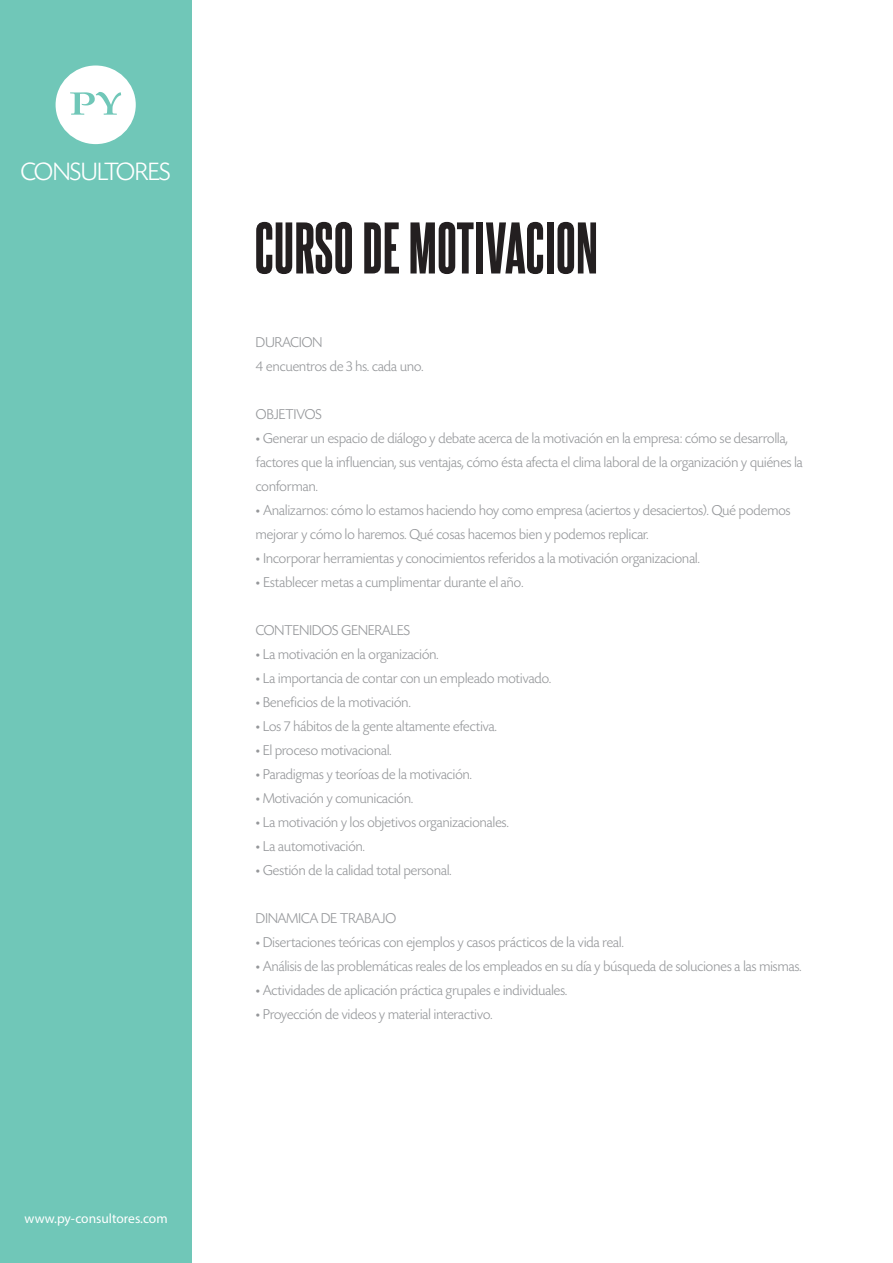
<style>
.page{position:relative;width:893px;height:1263px;background:#fff}
.page>*{position:absolute;margin:0;border:0;box-sizing:border-box;transform-origin:0 0}
.t1{font:62.1px "Steelfish Eb";color:#231f20}
.t2{font:300 26.4px "Today SHOP";color:#fff}
.t3{font:300 15px/24px "Today SHOP";letter-spacing:.01em;color:#95979a}
.t4{font:13.5px "Myriad Pro";color:#fff}
.s1{font-family:"Myriad Pro";font-weight:400}
</style>
<div class="page">
<div style="left:0;top:0;width:192px;height:1263px;background:#70c7b8"></div>
<svg style="left:56px;top:65px;width:80px;height:79px"></svg>
<h2 class="t2" style="left:21px;top:158px;width:151px">CONSULTORES</h2>
<p class="t4" style="left:25px;top:1210px;width:144px">www.py-consultores.com</p>
<h1 class="t1" style="left:254px;top:210px;width:345px">CURSO DE MOTIVACION</h1>
<p class="t3" style="left:256px;top:330px;width:169px">DURACION<br>4 encuentros de 3 hs. cada uno.</p>
<p class="t3" style="left:256px;top:402px;width:67px">OBJETIVOS</p>
<p class="t3" style="left:256px;top:426px;width:548px"><span class="s1">•</span> Generar un espacio de diálogo y debate acerca de la motivación en la empresa: cómo se desarrolla, factores que la influencian, sus ventajas, cómo ésta afecta el clima laboral de la organización y quiénes la conforman.</p>
<p class="t3" style="left:256px;top:498px;width:536px"><span class="s1">•</span> Analizarnos: cómo lo estamos haciendo hoy como empresa (aciertos y desaciertos). Qué podemos mejorar y cómo lo haremos. Qué cosas hacemos bien y podemos replicar.</p>
<p class="t3" style="left:256px;top:546px;width:445px"><span class="s1">•</span> Incorporar herramientas y conocimientos referidos a la motivación organizacional.</p>
<p class="t3" style="left:256px;top:570px;width:269px"><span class="s1">•</span> Establecer metas a cumplimentar durante el año.</p>
<p class="t3" style="left:256px;top:618px;width:156px">CONTENIDOS GENERALES</p>
<p class="t3" style="left:256px;top:642px;width:184px"><span class="s1">•</span> La motivación en la organización.</p>
<p class="t3" style="left:256px;top:666px;width:297px"><span class="s1">•</span> La importancia de contar con un empleado motivado.</p>
<p class="t3" style="left:256px;top:690px;width:156px"><span class="s1">•</span> Beneficios de la motivación.</p>
<p class="t3" style="left:256px;top:714px;width:242px"><span class="s1">•</span> Los 7 hábitos de la gente altamente efectiva.</p>
<p class="t3" style="left:256px;top:738px;width:137px"><span class="s1">•</span> El proceso motivacional.</p>
<p class="t3" style="left:256px;top:762px;width:217px"><span class="s1">•</span> Paradigmas y teoríoas de la motivación.</p>
<p class="t3" style="left:256px;top:786px;width:159px"><span class="s1">•</span> Motivación y comunicación.</p>
<p class="t3" style="left:256px;top:810px;width:254px"><span class="s1">•</span> La motivación y los objetivos organizacionales.</p>
<p class="t3" style="left:256px;top:834px;width:110px"><span class="s1">•</span> La automotivación.</p>
<p class="t3" style="left:256px;top:858px;width:197px"><span class="s1">•</span> Gestión de la calidad total personal.</p>
<p class="t3" style="left:256px;top:906px;width:142px">DINAMICA DE TRABAJO</p>
<p class="t3" style="left:256px;top:930px;width:369px"><span class="s1">•</span> Disertaciones teóricas con ejemplos y casos prácticos de la vida real.</p>
<p class="t3" style="left:256px;top:954px;width:547px"><span class="s1">•</span> Análisis de las problemáticas reales de los empleados en su día y búsqueda de soluciones a las mismas.</p>
<p class="t3" style="left:256px;top:978px;width:313px"><span class="s1">•</span> Actividades de aplicación práctica grupales e individuales.</p>
<p class="t3" style="left:256px;top:1002px;width:238px"><span class="s1">•</span> Proyección de videos y material interactivo.</p>
</div>
